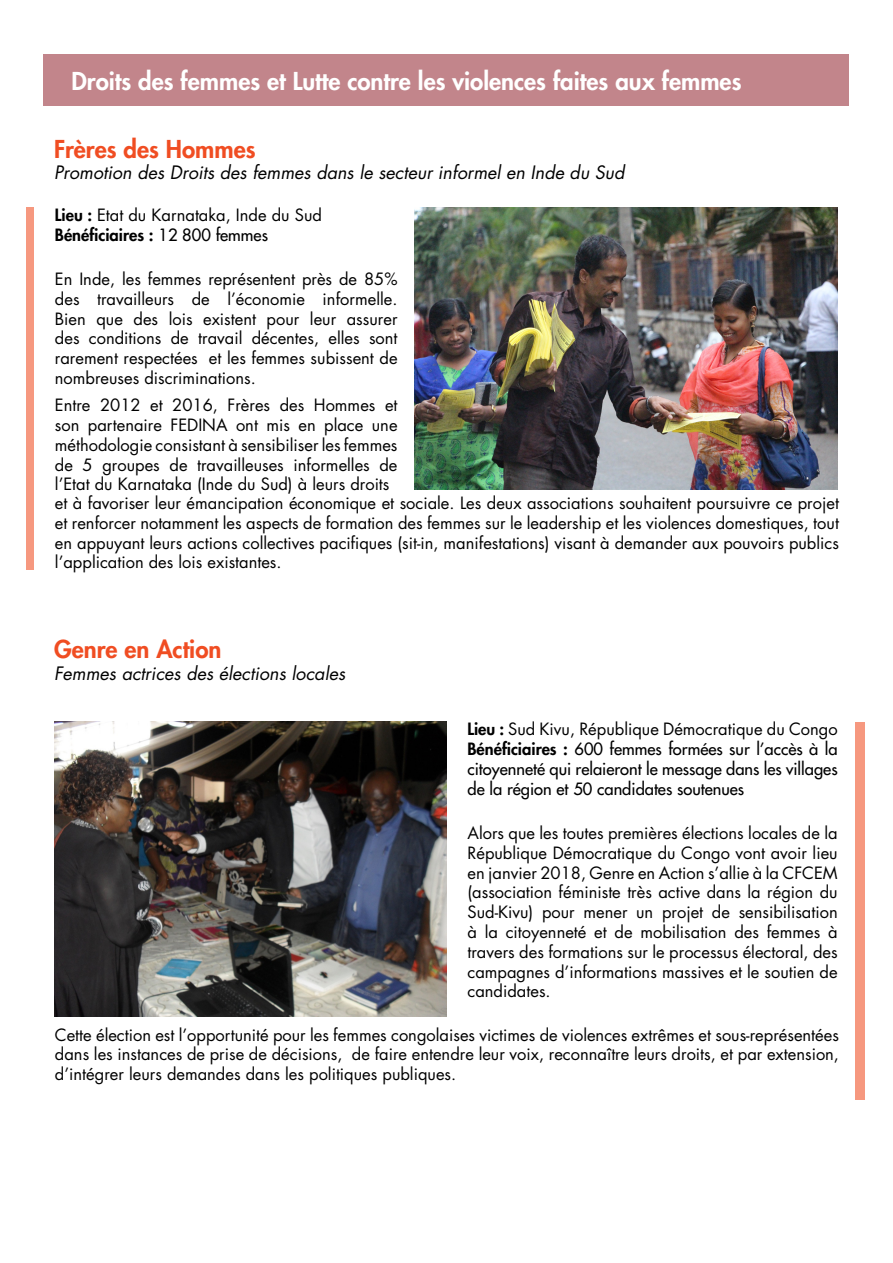
<style>
.page{position:relative;width:893px;height:1263px;background:#fff}
.page>*{position:absolute;margin:0;border:0;box-sizing:border-box;transform-origin:0 0}
.t1{font:800 24px "Futura Std";color:#fff}
.t2{font:800 24px "Futura Std";color:#f04d22}
.t3{font:italic 18px "Futura Std";color:#000}
.t4{font:16.5px/19.8px "Futura Std";color:#000;text-align:justify}
.t5{font:500 16.5px/19.8px "Futura Std";color:#000;text-align:justify}
.t6{font:800 16.5px "Futura Std";color:#000}
.s1{font-weight:800}
.s2{font-weight:500}
</style>
<div class="page">
<div style="left:26px;top:207px;width:8px;height:363px;background:#f6987f"></div>
<div style="left:44px;top:54px;width:805px;height:52px;background:#c2858b"></div>
<img style="left:415px;top:207px;width:423px;height:282px">
<img style="left:54px;top:722px;width:392px;height:294px">
<div style="left:855px;top:722px;width:10px;height:377px;background:#f6987f"></div>
<p class="t1" style="left:71px;top:66px;width:672px">Droits des femmes et Lutte contre les violences faites aux femmes</p>
<p class="t2" style="left:54px;top:134px;width:203px">Frères des Hommes</p>
<p class="t3" style="left:54px;top:161px;width:572px">Promotion des Droits des femmes dans le secteur informel en Inde du Sud</p>
<p class="t4" style="left:55px;top:205px;width:269px"><span class="s1">Lieu :</span> Etat du Karnataka, Inde du Sud</p>
<p class="t6" style="left:55px;top:224px;width:215px">Bénéficiaires : <span class="s2">12 800 femmes</span></p>
<p class="t4" style="left:55px;top:269px;width:344px">En Inde, les femmes représentent près de 85% des travailleurs de l’économie informelle.<br>Bien que des lois existent pour leur assurer des conditions de travail décentes, elles sont rarement respectées et les femmes subissent de nombreuses discriminations.</p>
<p class="t4" style="left:55px;top:395px;width:344px">Entre 2012 et 2016, Frères des Hommes et son partenaire FEDINA ont mis en place une méthodologie consistant à sensibiliser les femmes de 5 groupes de travailleuses informelles de l’Etat du Karnataka (Inde du Sud) à leurs droits</p>
<p class="t4" style="left:55px;top:493px;width:786px">et à favoriser leur émancipation économique et sociale. Les deux associations souhaitent poursuivre ce projet et renforcer notamment les aspects de formation des femmes sur le leadership et les violences domestiques, tout en appuyant leurs actions collectives pacifiques (sit-in, manifestations) visant à demander aux pouvoirs publics l’application des lois existantes.</p>
<p class="t2" style="left:54px;top:634px;width:169px">Genre en Action</p>
<p class="t3" style="left:54px;top:661px;width:293px">Femmes actrices des élections locales</p>
<p class="t4" style="left:467px;top:720px;width:372px"><span class="s1">Lieu :</span> Sud Kivu, République Démocratique du Congo</p>
<p class="t5" style="left:467px;top:739px;width:372px"><span class="s1">Bénéficiaires :</span> 600 femmes formées sur l’accès à la citoyenneté qui relaieront le message dans les villages de la région et 50 candidates soutenues</p>
<p class="t4" style="left:467px;top:823px;width:372px">Alors que les toutes premières élections locales de la République Démocratique du Congo vont avoir lieu en janvier 2018, Genre en Action s’allie à la CFCEM (association féministe très active dans la région du Sud-Kivu) pour mener un projet de sensibilisation à la citoyenneté et de mobilisation des femmes à travers des formations sur le processus électoral, des campagnes d’informations massives et le soutien de candidates.</p>
<p class="t4" style="left:55px;top:1025px;width:786px">Cette élection est l’opportunité pour les femmes congolaises victimes de violences extrêmes et sous-représentées dans les instances de prise de décisions, de faire entendre leur voix, reconnaître leurs droits, et par extension, d’intégrer leurs demandes dans les politiques publiques.</p>
</div>
